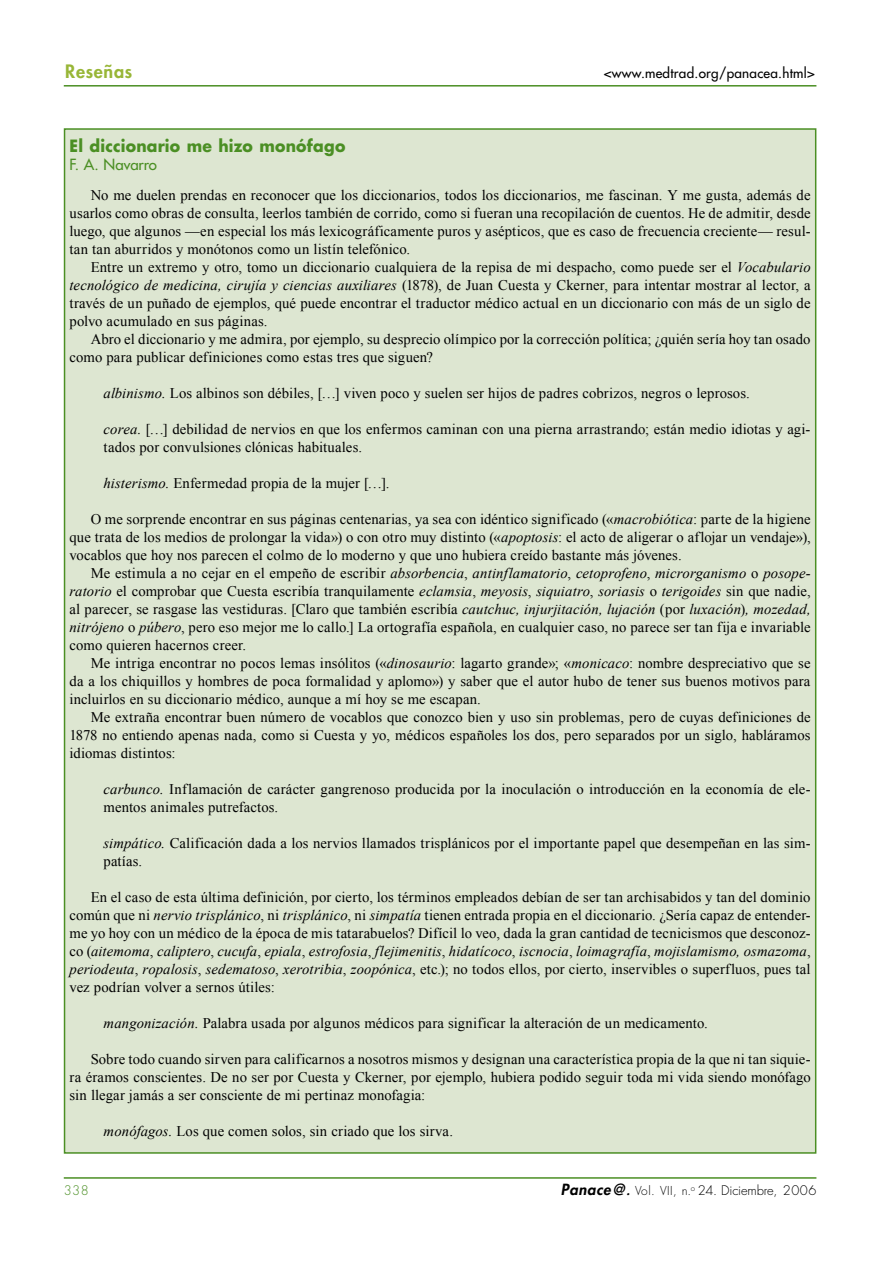
<style>
.page{position:relative;width:893px;height:1263px;background:#fff}
.page>*{position:absolute;margin:0;border:0;box-sizing:border-box;transform-origin:0 0}
.t1{font:800 18px "Futura Std";color:#98b637}
.t2{font:700 16.5px "Futura Std";letter-spacing:.015em;color:#4b8f24;scale:.95 1}
.t3{font:500 15px "Futura Std";color:#4b8f24}
.t4{font:14.7px/18px "Times New Roman";letter-spacing:.005em;color:#000;text-align:justify}
.t5{font:500 13.5px "Futura Std";letter-spacing:.02em;color:#000}
.t6{font:300 12.9px "Futura Std";letter-spacing:-.015em;color:#000}
.t7{font:300 12.9px "Futura Std";color:#4b8f24}
.s1{font-style:italic}
.s2{font-weight:800;font-style:italic;font-size:15px}
.s3{font-weight:800;font-style:italic;font-size:12px}
.s4{font-size:12px}
</style>
<div class="page">
<hr style="left:64px;top:1177px;width:752px;height:2px;background:#4b8f24">
<hr style="left:64px;top:85px;width:752px;height:2px;background:#4b8f24">
<div style="left:65px;top:129px;width:751px;height:1024px;background:#dde6d1"></div>
<p class="t1" style="left:65px;top:60px;width:69px">Reseñas</p>
<p class="t5" style="left:604px;top:65px;width:213px">&lt;www.medtrad.org/panacea.html&gt;</p>
<p class="t2" style="left:70px;top:135px;width:292px">El diccionario me hizo monófago</p>
<p class="t3" style="left:70px;top:155px;width:89px">F. A. Navarro</p>
<p class="t4" style="left:70px;top:185px;width:743px;text-indent:21px">No me duelen prendas en reconocer que los diccionarios, todos los diccionarios, me fascinan. Y me gusta, además de usarlos como obras de consulta, leerlos también de corrido, como si fueran una recopilación de cuentos. He de admitir, desde luego, que algunos —en especial los más lexicográficamente puros y asépticos, que es caso de frecuencia creciente— resul&shy;tan tan aburridos y monótonos como un listín telefónico.</p>
<p class="t4" style="left:70px;top:257px;width:743px;text-indent:21px">Entre un extremo y otro, tomo un diccionario cualquiera de la repisa de mi despacho, como puede ser el <span class="s1">Vocabulario tecnológico de medicina, cirujía y ciencias auxiliares</span> (1878), de Juan Cuesta y Ckerner, para intentar mostrar al lector, a través de un puñado de ejemplos, qué puede encontrar el traductor médico actual en un diccionario con más de un siglo de polvo acumulado en sus páginas.</p>
<p class="t4" style="left:70px;top:329px;width:743px;text-indent:21px">Abro el diccionario y me admira, por ejemplo, su desprecio olímpico por la corrección política; ¿quién sería hoy tan osado como para publicar definiciones como estas tres que siguen?</p>
<p class="t4" style="left:104px;top:383px;width:648px"><span class="s1">albinismo.</span> Los albinos son débiles, […] viven poco y suelen ser hijos de padres cobrizos, negros o leprosos.</p>
<p class="t4" style="left:104px;top:419px;width:708px"><span class="s1">corea.</span> […] debilidad de nervios en que los enfermos caminan con una pierna arrastrando; están medio idiotas y agi&shy;tados por convulsiones clónicas habituales.</p>
<p class="t4" style="left:104px;top:473px;width:287px"><span class="s1">histerismo.</span> Enfermedad propia de la mujer […].</p>
<p class="t4" style="left:70px;top:509px;width:743px;text-indent:21px">O me sorprende encontrar en sus páginas centenarias, ya sea con idéntico significado («<span class="s1">macrobiótica</span>: parte de la higiene que trata de los medios de prolongar la vida») o con otro muy distinto («<span class="s1">apoptosis</span>: el acto de aligerar o aflojar un vendaje»), vocablos que hoy nos parecen el colmo de lo moderno y que uno hubiera creído bastante más jóvenes.</p>
<p class="t4" style="left:70px;top:563px;width:743px;text-indent:21px">Me estimula a no cejar en el empeño de escribir <span class="s1">absorbencia</span>, <span class="s1">antinflamatorio</span>, <span class="s1">cetoprofeno</span>, <span class="s1">microrganismo</span> o <span class="s1">posope&shy;ratorio</span> el comprobar que Cuesta escribía tranquilamente <span class="s1">eclamsia</span>, <span class="s1">meyosis</span>, <span class="s1">siquiatro</span>, <span class="s1">soriasis</span> o <span class="s1">terigoides</span> sin que nadie, al parecer, se rasgase las vestiduras. [Claro que también escribía <span class="s1">cautchuc, injurjitación, lujación</span> (por <span class="s1">luxación</span>)<span class="s1">, mozedad, nitrójeno</span> o <span class="s1">púbero</span>, pero eso mejor me lo callo.] La ortografía española, en cualquier caso, no parece ser tan fija e invariable como quieren hacernos creer.</p>
<p class="t4" style="left:70px;top:653px;width:743px;text-indent:21px">Me intriga encontrar no pocos lemas insólitos («<span class="s1">dinosaurio</span>: lagarto grande»; «<span class="s1">monicaco</span>: nombre despreciativo que se da a los chiquillos y hombres de poca formalidad y aplomo») y saber que el autor hubo de tener sus buenos motivos para incluirlos en su diccionario médico, aunque a mí hoy se me escapan.</p>
<p class="t4" style="left:70px;top:707px;width:743px;text-indent:21px">Me extraña encontrar buen número de vocablos que conozco bien y uso sin problemas, pero de cuyas definiciones de 1878 no entiendo apenas nada, como si Cuesta y yo, médicos españoles los dos, pero separados por un siglo, habláramos idiomas distintos:</p>
<p class="t4" style="left:104px;top:779px;width:709px"><span class="s1">carbunco.</span> Inflamación de carácter gangrenoso producida por la inoculación o introducción en la economía de ele&shy;mentos animales putrefactos.</p>
<p class="t4" style="left:104px;top:833px;width:708px"><span class="s1">simpático.</span> Calificación dada a los nervios llamados trisplánicos por el importante papel que desempeñan en las sim&shy;patías.</p>
<p class="t4" style="left:70px;top:887px;width:743px;text-indent:21px">En el caso de esta última definición, por cierto, los términos empleados debían de ser tan archisabidos y tan del dominio común que ni <span class="s1">nervio trisplánico</span>, ni <span class="s1">trisplánico</span>, ni <span class="s1">simpatía</span> tienen entrada propia en el diccionario. ¿Sería capaz de entender&shy;me yo hoy con un médico de la época de mis tatarabuelos? Difícil lo veo, dada la gran cantidad de tecnicismos que desconoz&shy;co (<span class="s1">aitemoma</span>, <span class="s1">caliptero</span>, <span class="s1">cucufa</span>, <span class="s1">epiala</span>, <span class="s1">estrofosia</span>, <span class="s1">flejimenitis</span>, <span class="s1">hidatícoco</span>, <span class="s1">iscnocia</span>, <span class="s1">loimagrafía</span>, <span class="s1">mojislamismo, osmazoma</span>, <span class="s1">periodeuta</span>, <span class="s1">ropalosis</span>, <span class="s1">sedematoso</span>, <span class="s1">xerotribia</span>, <span class="s1">zoopónica</span>, etc.); no todos ellos, por cierto, inservibles o superfluos, pues tal vez podrían volver a sernos útiles:</p>
<p class="t4" style="left:104px;top:1013px;width:606px"><span class="s1">mangonización.</span> Palabra usada por algunos médicos para significar la alteración de un medicamento.</p>
<p class="t4" style="left:70px;top:1049px;width:743px;text-indent:21px">Sobre todo cuando sirven para calificarnos a nosotros mismos y designan una característica propia de la que ni tan siquie&shy;ra éramos conscientes. De no ser por Cuesta y Ckerner, por ejemplo, hubiera podido seguir toda mi vida siendo monófago sin llegar jamás a ser consciente de mi pertinaz monofagia:</p>
<p class="t4" style="left:104px;top:1121px;width:351px"><span class="s1">monófagos.</span> Los que comen solos, sin criado que los sirva.</p>
<p class="t7" style="left:64px;top:1182px;width:27px">338</p>
<p class="t6" style="left:561px;top:1182px;width:257px"><span class="s2">Panace@</span><span class="s3">.</span> <span class="s4">Vol. VII, n.</span><sup>o</sup> 24. Diciembre, 2006</p>
</div>
